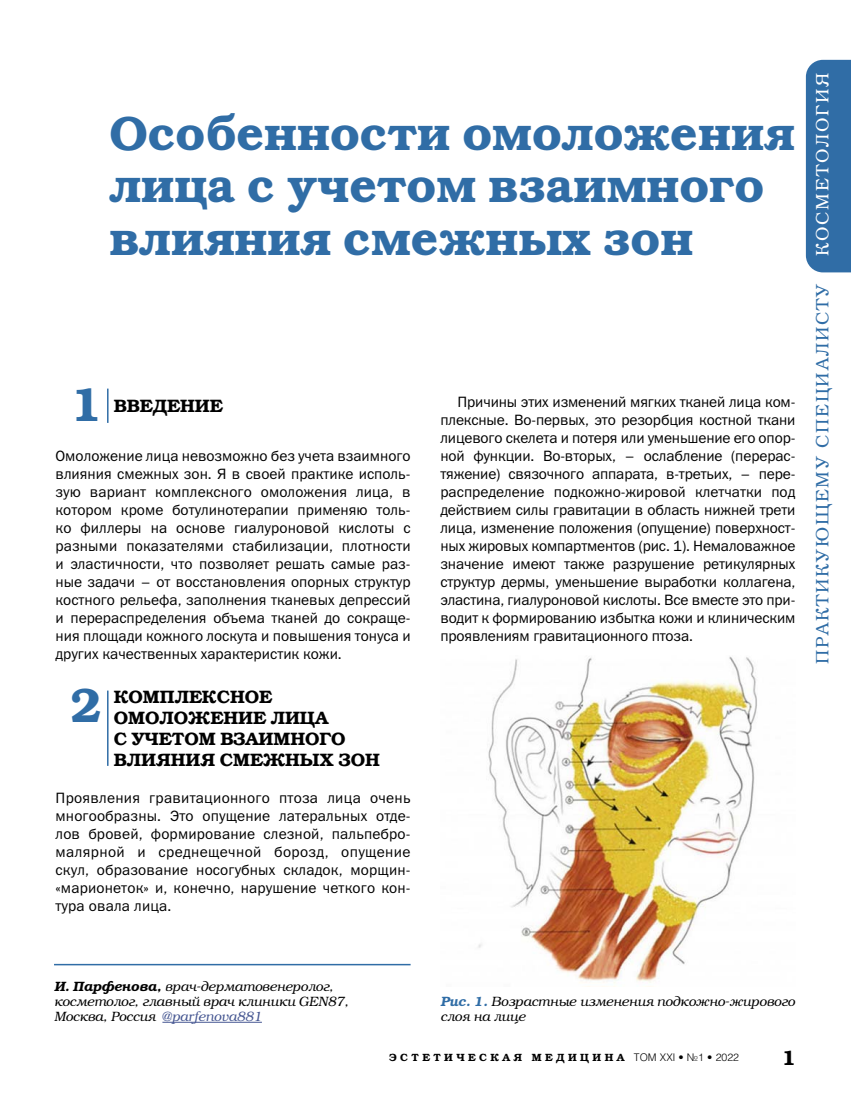
<style>
.page{position:relative;width:851px;height:1106px;background:#fff}
.page>*{position:absolute;margin:0;border:0;box-sizing:border-box;transform-origin:0 0}
.t1{font:700 48px/52.5px "Bookman C";color:#306da6}
.t2{font:700 21px "Bookman C";color:#000}
.t3{font:700 18px/21px "Bookman C";color:#000}
.t4{font:18px "Bookman C";letter-spacing:.1em;color:#306da6}
.t5{font:18px "Bookman C";letter-spacing:.1em;color:#fff}
.t6{font:15px/18px "Franklin Gothic Book C";color:#000;text-align:justify}
.t7{font:italic 13.5px/15px "Bookman C";color:#000}
.t8{font:700 10.5px "Bookman C";letter-spacing:.33em;color:#000}
.s1{font-weight:700}
.s2{color:#465792}
.s3{font-weight:700;color:#306da6}
.s4{font-family:"Helios Light C";font-weight:400}
</style>
<div class="page">
<div style="left:805px;top:60px;width:45px;height:212px;background:#306da6"></div>
<hr style="left:107px;top:388px;width:1px;height:35px;background:#306da6">
<hr style="left:107px;top:690px;width:1px;height:76px;background:#306da6">
<hr style="left:54px;top:963px;width:356px;height:2px;background:#306da6">
<hr style="left:162px;top:1021px;width:100px;height:1px;background:#465792">
<img style="left:478px;top:656px;width:279px;height:327px">
<h1 class="t1" style="left:109px;top:111px;width:686px">Особенности омоложения лица с учетом взаимного влияния смежных зон</h1>
<h1 class="t1" style="left:70px;top:382px;width:33px">1</h1>
<p class="t3" style="left:114px;top:397px;width:110px">ВВЕДЕНИЕ</p>
<p class="t6" style="left:56px;top:448px;width:356px">Омоложение лица невозможно без учета взаимного влияния смежных зон. Я в своей практике исполь&shy;зую вариант комплексного омоложения лица, в котором кроме ботулинотерапии применяю толь&shy;ко филлеры на основе гиалуроновой кислоты с разными показателями стабилизации, плотности и эластичности, что позволяет решать самые раз&shy;ные задачи – от восстановления опорных структур костного рельефа, заполнения тканевых депрессий и перераспределения объема тканей до сокраще&shy;ния площади кожного лоскута и повышения тонуса и других качественных характеристик кожи.</p>
<h1 class="t1" style="left:70px;top:683px;width:33px">2</h1>
<p class="t3" style="left:114px;top:688px;width:267px">КОМПЛЕКСНОЕ<br>ОМОЛОЖЕНИЕ ЛИЦА<br>С УЧЕТОМ ВЗАИМНОГО<br>ВЛИЯНИЯ СМЕЖНЫХ ЗОН</p>
<p class="t6" style="left:56px;top:790px;width:356px">Проявления гравитационного птоза лица очень многообразны. Это опущение латеральных отде&shy;лов бровей, формирование слезной, пальпебро&shy;малярной и среднещечной борозд, опущение скул, образование носогубных складок, морщин-«марионеток» и, конечно, нарушение четкого кон&shy;тура овала лица.</p>
<p class="t6" style="left:440px;top:394px;width:356px;text-indent:17px">Причины этих изменений мягких тканей лица ком&shy;плексные. Во-первых, это резорбция костной ткани лицевого скелета и потеря или уменьшение его опор&shy;ной функции. Во-вторых, – ослабление (перерас&shy;тяжение) связочного аппарата, в-третьих, – пере&shy;распределение подкожно-жировой клетчатки под действием силы гравитации в область нижней трети лица, изменение положения (опущение) поверхност&shy;ных жировых компартментов (рис. 1). Немаловажное значение имеют также разрушение ретикулярных структур дермы, уменьшение выработки коллагена, эластина, гиалуроновой кислоты. Все вместе это при&shy;водит к формированию избытка кожи и клиническим проявлениям гравитационного птоза.</p>
<p class="t5" style="left:815px;top:256px;width:184px;rotate:-90deg">КОСМЕТОЛОГИЯ</p>
<p class="t4" style="left:815px;top:664px;width:382px;rotate:-90deg">ПРАКТИКУЮЩЕМУ СПЕЦИАЛИСТУ</p>
<p class="t7" style="left:54px;top:980px;width:296px"><span class="s1">И. Парфенова,</span> врач-дерматовенеролог, косметолог, главный врач клиники GEN87,<br>Москва, Россия <span class="s2">@parfenova881</span></p>
<p class="t7" style="left:440px;top:995px;width:356px"><span class="s3">Рис. 1.</span> Возрастные изменения подкожно-жирового слоя на лице</p>
<p class="t8" style="left:389px;top:1053px;width:351px">ЭСТЕТИЧЕСКАЯ МЕДИЦИНА <span class="s4">ТОМ XXI • №1 • 2022</span></p>
<h2 class="t2" style="left:781px;top:1049px;width:15px">1</h2>
</div>
